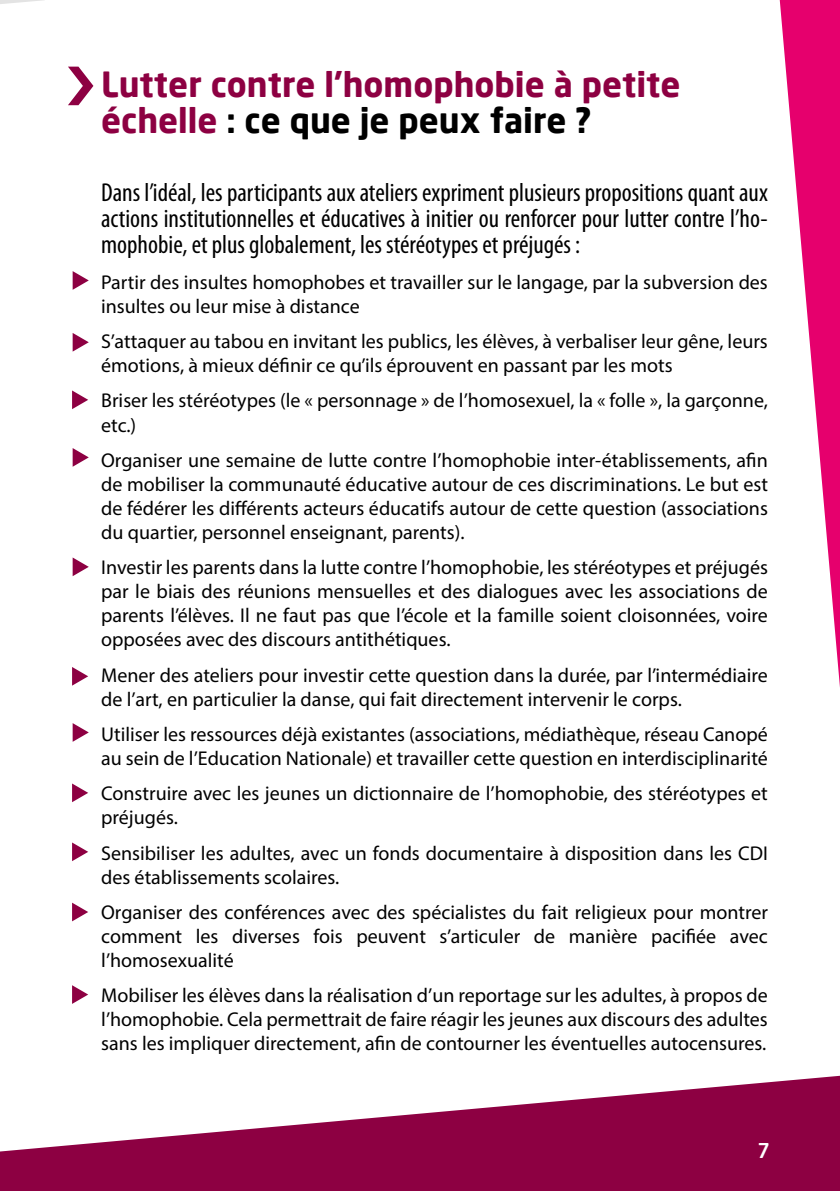
<style>
.page{position:relative;width:840px;height:1191px;background:#fff}
.page>*{position:absolute;margin:0;border:0;box-sizing:border-box;transform-origin:0 0}
.t1{font:700 34px/36px "Neo Sans";color:#8d0042}
.t2{font:condensed 26px/26px "Myriad Pro";color:#000;text-align:justify}
.t3{font:20px/24px "Myriad Pro";color:#000}
.t4{font:500 20px "Neo Sans";color:#fff}
.s1{color:#000}
</style>
<div class="page">
<svg style="left:0;top:1075px;width:839px;height:116px;fill:#8d0042"></svg>
<svg style="left:0;top:0;width:44px;height:4px"></svg>
<svg style="left:779px;top:0;width:60px;height:676px"></svg>
<svg style="left:68px;top:67px;width:25px;height:38px"></svg>
<svg style="left:73px;top:271px;width:16px;height:19px"></svg>
<svg style="left:73px;top:333px;width:16px;height:18px"></svg>
<svg style="left:72px;top:390px;width:16px;height:19px"></svg>
<svg style="left:73px;top:448px;width:16px;height:19px"></svg>
<svg style="left:73px;top:557px;width:16px;height:19px"></svg>
<svg style="left:72px;top:667px;width:16px;height:18px"></svg>
<svg style="left:73px;top:723px;width:16px;height:19px"></svg>
<svg style="left:72px;top:783px;width:16px;height:19px"></svg>
<svg style="left:72px;top:842px;width:16px;height:19px"></svg>
<svg style="left:72px;top:902px;width:16px;height:19px"></svg>
<svg style="left:72px;top:985px;width:16px;height:19px"></svg>
<h1 class="t1" style="left:101px;top:66px;width:580px">Lutter contre l'homophobie à petite échelle <span class="s1">: ce que je peux faire ?</span></h1>
<p class="t2" style="left:101px;top:179px;width:667px">Dans l’idéal, les participants aux ateliers expriment plusieurs propositions quant aux actions institutionnelles et éducatives à initier ou renforcer pour lutter contre l’ho&shy;mophobie, et plus globalement, les stéréotypes et préjugés :</p>
<p class="t3" style="left:101px;top:270px;width:668px">Partir des insultes homophobes et travailler sur le langage, par la subversion des insultes ou leur mise à distance</p>
<p class="t3" style="left:101px;top:329px;width:667px">S’attaquer au tabou en invitant les publics, les élèves, à verbaliser leur gêne, leurs émotions, à mieux définir ce qu’ils éprouvent en passant par les mots</p>
<p class="t3" style="left:101px;top:388px;width:668px">Briser les stéréotypes (le « personnage » de l’homosexuel, la « folle », la garçonne, etc.)</p>
<p class="t3" style="left:101px;top:448px;width:668px;text-align:justify">Organiser une semaine de lutte contre l’homophobie inter-établissements, afin de mobiliser la communauté éducative autour de ces discriminations. Le but est de fédérer les différents acteurs éducatifs autour de cette question (associations du quartier, personnel enseignant, parents).</p>
<p class="t3" style="left:101px;top:555px;width:668px;text-align:justify">Investir les parents dans la lutte contre l’homophobie, les stéréotypes et préjugés par le biais des réunions mensuelles et des dialogues avec les associations de parents l’élèves. Il ne faut pas que l’école et la famille soient cloisonnées, voire opposées avec des discours antithétiques.</p>
<p class="t3" style="left:101px;top:662px;width:668px">Mener des ateliers pour investir cette question dans la durée, par l’intermédiaire de l’art, en particulier la danse, qui fait directement intervenir le corps.</p>
<p class="t3" style="left:101px;top:722px;width:667px">Utiliser les ressources déjà existantes (associations, médiathèque, réseau Canopé au sein de l’Education Nationale) et travailler cette question en interdisciplinarité</p>
<p class="t3" style="left:101px;top:781px;width:667px">Construire avec les jeunes un dictionnaire de l’homophobie, des stéréotypes et préjugés.</p>
<p class="t3" style="left:101px;top:840px;width:668px">Sensibiliser les adultes, avec un fonds documentaire à disposition dans les CDI des établissements scolaires.</p>
<p class="t3" style="left:101px;top:900px;width:668px;text-align:justify">Organiser des conférences avec des spécialistes du fait religieux pour montrer comment les diverses fois peuvent s’articuler de manière pacifiée avec l’homosexualité</p>
<p class="t3" style="left:101px;top:983px;width:668px;text-align:justify">Mobiliser les élèves dans la réalisation d’un reportage sur les adultes, à propos de l’homophobie. Cela permettrait de faire réagir les jeunes aux discours des adultes sans les impliquer directement, afin de contourner les éventuelles autocensures.</p>
<p class="t4" style="left:757px;top:1138px;width:14px">7</p>
</div>
